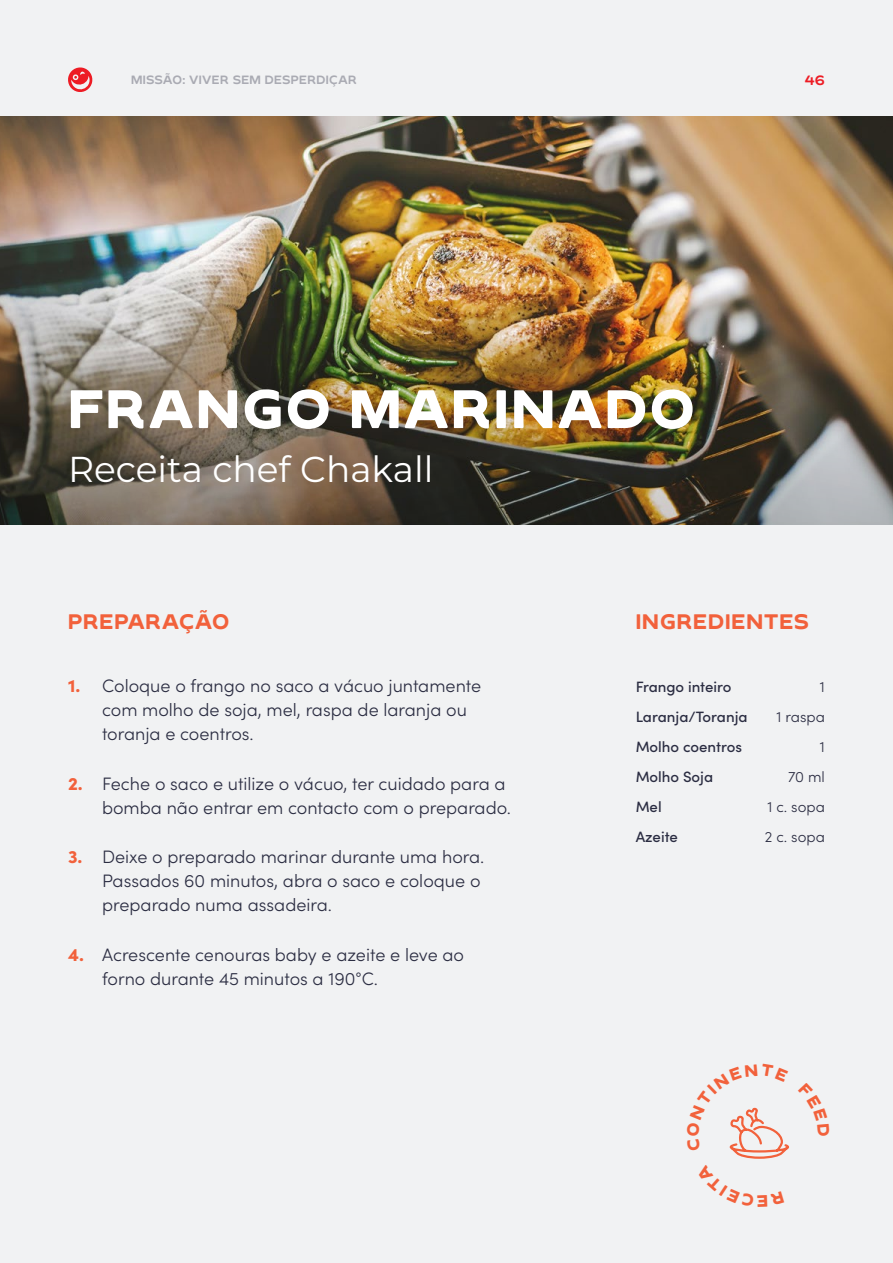
<style>
.page{position:relative;width:893px;height:1263px;background:#f1f2f3}
.page>*{position:absolute;margin:0;border:0;box-sizing:border-box;transform-origin:0 0}
.t1{font:800 54px "Byrd";letter-spacing:.035em;color:#fff}
.t2{font:36px "Montserrat";color:#fff}
.t3{font:700 21px "Byrd";letter-spacing:.035em;color:#f2613b}
.t4{font:300 18px/24px "Sofia Pro";color:#2b2d42}
.t5{font:500 15px/30px "Sofia Pro";color:#2b2d42}
.t6{font:300 15px/30px "Sofia Pro";color:#2b2d42;text-align:right}
.t7{font:600 13.5px "Byrd";color:#ed1c24}
.t8{font:600 12px "Byrd";letter-spacing:.02em;color:#aaabb3}
.s1{font-weight:900;color:#f2613b}
</style>
<div class="page">
<svg style="left:67px;top:66px;width:26px;height:27px"></svg>
<img style="left:0;top:116px;width:893px;height:408px">
<div style="left:687px;top:1064px;width:103px;height:199px;background:#f1f2f3"></div>
<div style="left:798px;top:1083px;width:32px;height:53px;background:#f1f2f3"></div>
<p class="t8" style="left:131px;top:72px;width:227px">MISSÃO: VIVER SEM DESPERDIÇAR</p>
<p class="t7" style="left:805px;top:71px;width:22px">46</p>
<h1 class="t1" style="left:68px;top:371px;width:628px">FRANGO MARINADO</h1>
<h2 class="t2" style="left:68px;top:445px;width:367px">Receita chef Chakall</h2>
<p class="t3" style="left:68px;top:606px;width:163px">PREPARAÇÃO</p>
<p class="t3" style="left:636px;top:606px;width:175px">INGREDIENTES</p>
<p class="t4" style="left:102px;top:673px;width:381px;text-indent:-34px"><span class="s1">1.</span> Coloque o frango no saco a vácuo juntamente com molho de soja, mel, raspa de laranja ou toranja e coentros.</p>
<p class="t4" style="left:102px;top:770px;width:411px;text-indent:-34px"><span class="s1">2.</span> Feche o saco e utilize o vácuo, ter cuidado para a bomba não entrar em contacto com o preparado.</p>
<p class="t4" style="left:102px;top:844px;width:384px;text-indent:-34px"><span class="s1">3.</span> Deixe o preparado marinar durante uma hora.<br>Passados 60 minutos, abra o saco e coloque o preparado numa assadeira.</p>
<p class="t4" style="left:102px;top:941px;width:364px;text-indent:-34px"><span class="s1">4.</span> Acrescente cenouras baby e azeite e leve ao forno durante 45 minutos a 190°C.</p>
<p class="t5" style="left:636px;top:671px;width:113px">Frango inteiro<br>Laranja/Toranja<br>Molho coentros<br>Molho Soja<br>Mel<br>Azeite</p>
<p class="t6" style="left:765px;top:671px;width:62px">1<br>1 raspa<br>1<br>70 ml<br>1 c. sopa<br>2 c. sopa</p>
</div>
